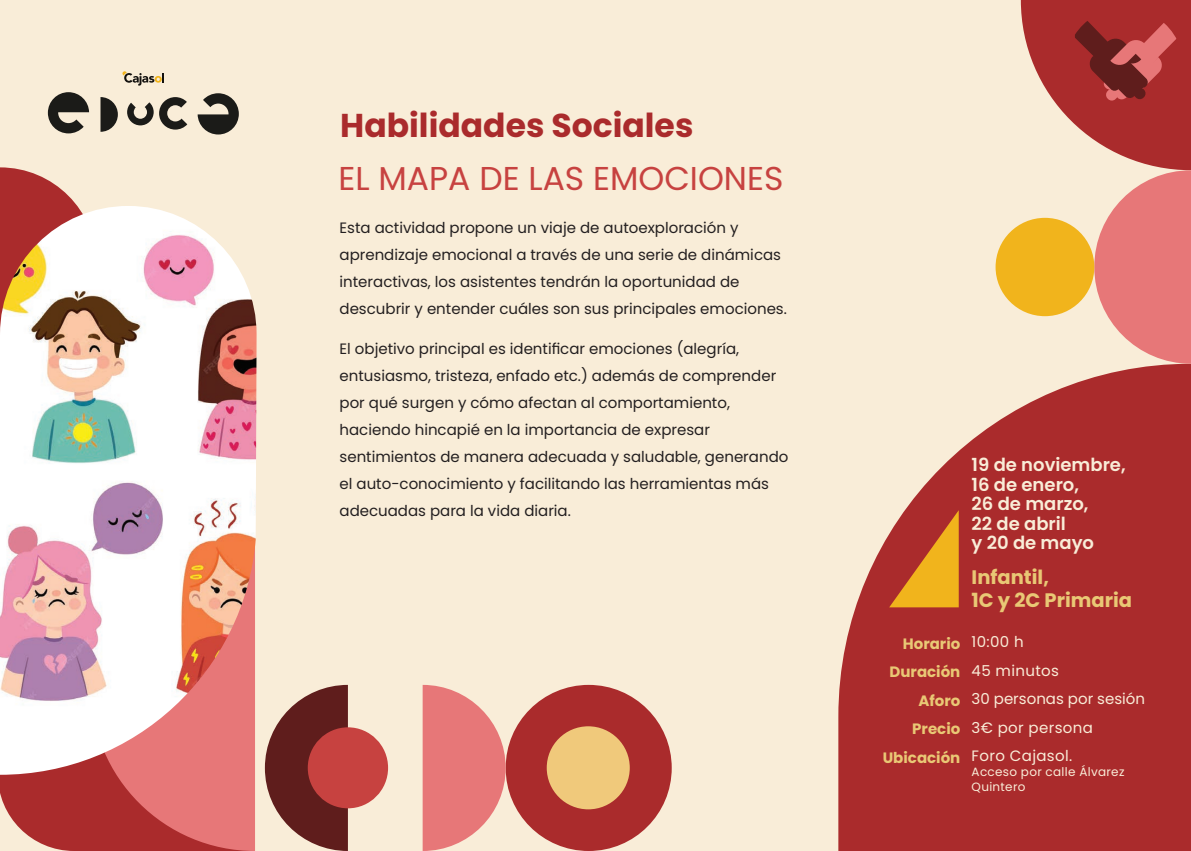
<style>
.page{position:relative;width:1191px;height:851px;background:#fff}
.page>*{position:absolute;margin:0;border:0;box-sizing:border-box;transform-origin:0 0}
.t1{font:33px "Poppins";color:#c74240}
.t2{font:700 33px "Poppins";color:#aa2b2c}
.t3{font:700 19.5px/23.4px "Poppins";color:#e9c875}
.t4{font:600 18px/19.5px "Poppins";color:#f9edd8}
.t5{font:15px/27px "Poppins";color:#231f20}
.t6{font:15px/28.5px "Poppins";letter-spacing:.025em;color:#f9edd8}
.t7{font:700 15px/28.5px "Poppins";color:#e9c875;text-align:right}
.t8{font:12px/15px "Poppins";letter-spacing:.025em;color:#f9edd8}
</style>
<div class="page">
<div style="left:0;top:0;width:1191px;height:850px;background:#f9edd8"></div>
<svg style="left:0;top:774px;width:91px;height:76px;fill:#aa2b2c"></svg>
<svg style="left:838px;top:363px;width:353px;height:487px;fill:#aa2b2c"></svg>
<svg style="left:100px;top:97px;width:18px;height:35px"></svg>
<svg style="left:127px;top:97px;width:60px;height:33px"></svg>
<svg style="left:48px;top:92px;width:41px;height:41px"></svg>
<svg style="left:198px;top:93px;width:41px;height:41px"></svg>
<svg style="left:122px;top:71px;width:42px;height:15px"></svg>
<svg style="left:91px;top:774px;width:164px;height:76px;fill:#e77778"></svg>
<svg style="left:0;top:167px;width:78px;height:39px"></svg>
<div style="left:505px;top:684px;width:166px;height:166px;background:#aa2b2c;border-radius:50%"></div>
<svg style="left:422px;top:684px;width:83px;height:166px"></svg>
<div style="left:547px;top:726px;width:83px;height:83px;background:#f0c97b;border-radius:50%"></div>
<svg style="left:889px;top:510px;width:69px;height:97px"></svg>
<svg style="left:1020px;top:0;width:171px;height:363px"></svg>
<svg style="left:265px;top:684px;width:83px;height:166px"></svg>
<div style="left:995px;top:218px;width:99px;height:98px;background:#f1b41c;border-radius:50%"></div>
<div style="left:308px;top:727px;width:80px;height:81px;background:#c74240;border-radius:50%"></div>
<img style="left:0;top:206px;width:256px;height:568px">
<h1 class="t2" style="left:340px;top:109px;width:355px">Habilidades Sociales</h1>
<h1 class="t1" style="left:338px;top:159px;width:446px">EL MAPA DE LAS EMOCIONES</h1>
<p class="t5" style="left:339px;top:214px;width:449px">Esta actividad propone un viaje de autoexploración y aprendizaje emocional a través de una serie de dinámicas interactivas, los asistentes tendrán la oportunidad de descubrir y entender cuáles son sus principales emociones.</p>
<p class="t5" style="left:339px;top:335px;width:450px">El objetivo principal es identificar emociones (alegría, entusiasmo, tristeza, enfado etc.) además de comprender por qué surgen y cómo afectan al comportamiento, haciendo hincapié en la importancia de expresar sentimientos de manera adecuada y saludable, generando el auto-conocimiento y facilitando las herramientas más adecuadas para la vida diaria.</p>
<p class="t7" style="left:882px;top:630px;width:79px">Horario<br>Duración<br>Aforo<br>Precio<br>Ubicación</p>
<p class="t4" style="left:971px;top:456px;width:155px">19 de noviembre,<br>16 de enero,<br>26 de marzo,<br>22 de abril<br>y 20 de mayo</p>
<h2 class="t3" style="left:971px;top:566px;width:162px">Infantil,<br>1C y 2C Primaria</h2>
<p class="t6" style="left:971px;top:628px;width:175px">10:00 h<br>45 minutos<br>30 personas por sesión<br>3€ por persona<br>Foro Cajasol.</p>
<p class="t8" style="left:971px;top:764px;width:154px">Acceso por calle Álvarez<br>Quintero</p>
</div>
